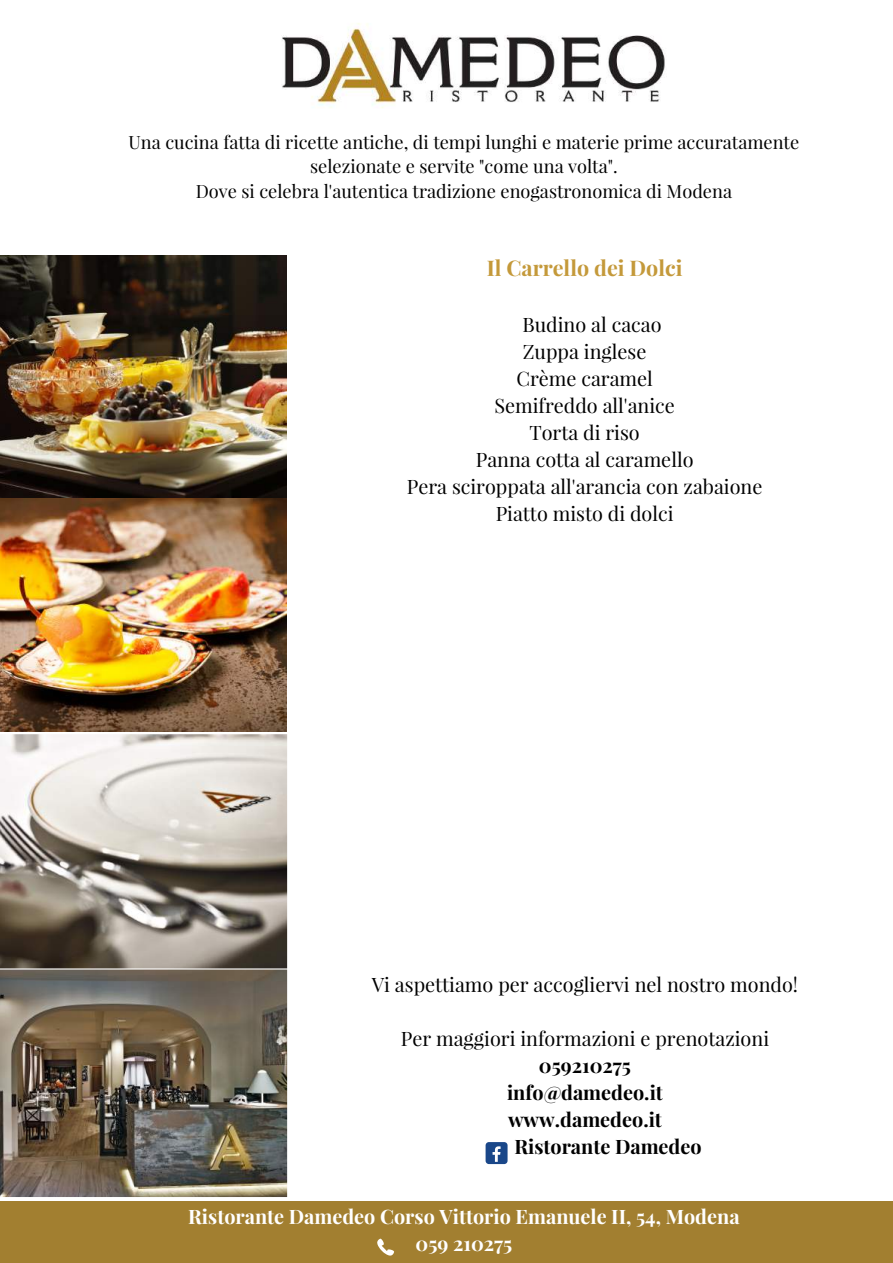
<style>
.page{position:relative;width:893px;height:1263px;background:#fff}
.page>*{position:absolute;margin:0;border:0;box-sizing:border-box;transform-origin:0 0}
.t1{font:700 26.55px "Open Sans";color:#222}
.t2{font:700 21.45px "Playfair Display";color:#c4993a}
.t3{font:19.8px "Playfair Display";color:#000}
.t4{font:700 19.8px/27px "Playfair Display";color:#fff;text-align:center}
.t5{font:700 19.8px "Playfair Display";color:#000}
.t6{font:18.15px/24.8px "Playfair Display";color:#000;text-align:center}
</style>
<div class="page">
<img style="left:0;top:256px;width:286px;height:476px">
<img style="left:0;top:734px;width:287px;height:463px">
<div style="left:0;top:1201px;width:893px;height:62px;background:#a27f30"></div>
<img style="left:282px;top:23px;width:383px;height:85px">
<svg style="left:377px;top:1239px;width:17px;height:16px"></svg>
<div style="left:486px;top:1142px;width:22px;height:22px;background:#1a4789;border-radius:3px"></div>
<svg style="left:493px;top:1146px;width:8px;height:16px"></svg>
<p class="t6" style="left:129px;top:129px;width:672px">Una cucina fatta di ricette antiche, di tempi lunghi e materie prime accuratamente selezionate e servite "come una volta".<br>Dove si celebra l'autentica tradizione enogastronomica di Modena</p>
<h1 class="t1" style="left:288px;top:160px;width:318px">15th Anniversary Treats</h1>
<p class="t2" style="left:487px;top:253px;width:197px">Il Carrello dei Dolci</p>
<p class="t3" style="left:522px;top:311px;width:141px">Budino al cacao</p>
<p class="t3" style="left:523px;top:338px;width:125px">Zuppa inglese</p>
<p class="t3" style="left:516px;top:365px;width:138px">Crème caramel</p>
<p class="t3" style="left:494px;top:392px;width:182px">Semifreddo all'anice</p>
<p class="t3" style="left:529px;top:419px;width:112px">Torta di riso</p>
<p class="t3" style="left:476px;top:446px;width:219px">Panna cotta al caramello</p>
<p class="t3" style="left:407px;top:473px;width:357px">Pera sciroppata all'arancia con zabaione</p>
<p class="t3" style="left:496px;top:500px;width:179px">Piatto misto di dolci</p>
<p class="t3" style="left:372px;top:971px;width:428px">Vi aspettiamo per accogliervi nel nostro mondo!</p>
<p class="t3" style="left:401px;top:1025px;width:370px">Per maggiori informazioni e prenotazioni</p>
<p class="t5" style="left:539px;top:1052px;width:94px">059210275</p>
<p class="t5" style="left:507px;top:1079px;width:157px">info@damedeo.it</p>
<p class="t5" style="left:508px;top:1106px;width:155px">www.damedeo.it</p>
<p class="t5" style="left:514px;top:1133px;width:189px">Ristorante Damedeo</p>
<p class="t4" style="left:188px;top:1202px;width:553px">Ristorante Damedeo Corso Vittorio Emanuele II, 54, Modena<br>059 210275</p>
</div>
